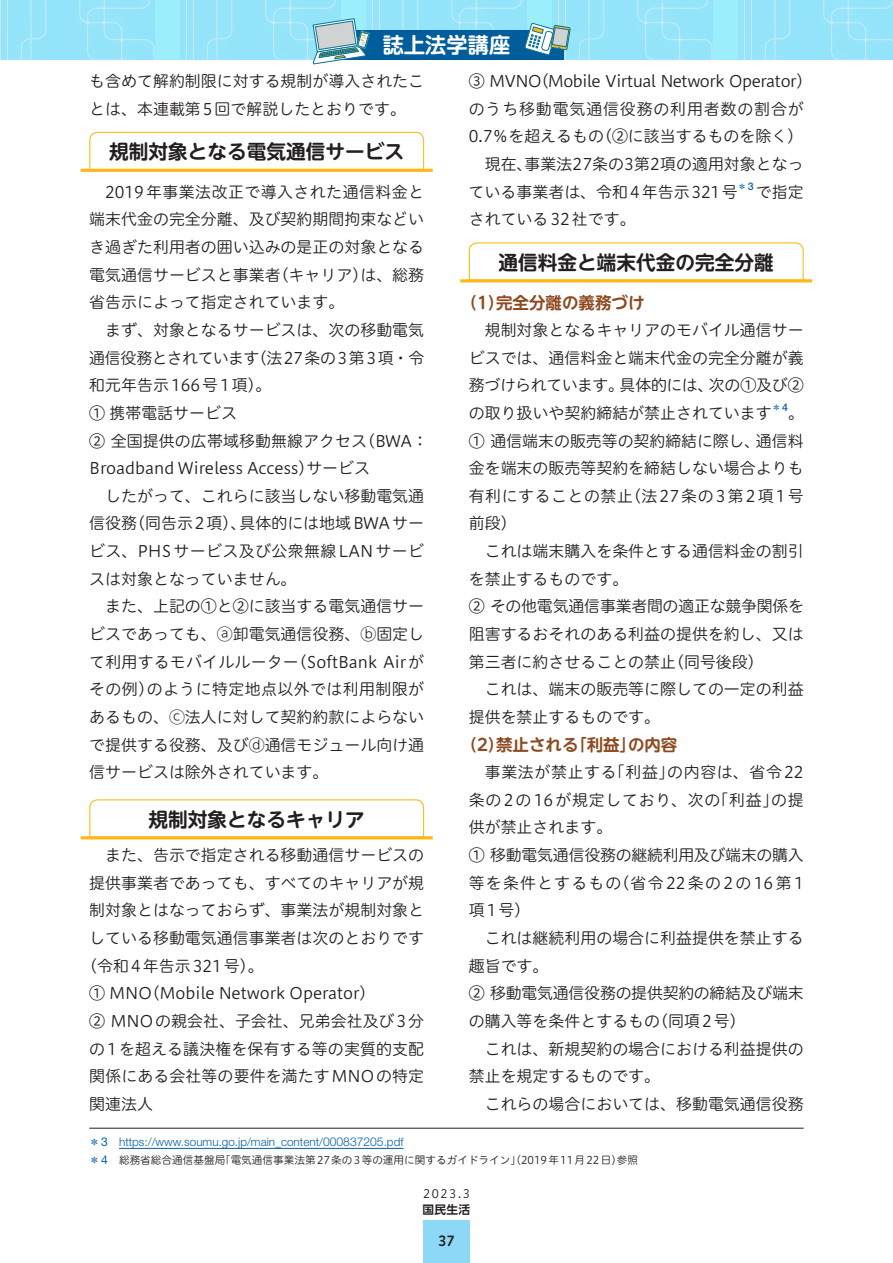
<style>
.page{position:relative;width:893px;height:1263px;background:#fff}
.page>*{position:absolute;margin:0;border:0;box-sizing:border-box;transform-origin:0 0}
.t1{font:700 21.3px "UD Shin M Go Pro De";color:#fff}
.t2{font:700 19.65px "UD Shin M Go Pro De";color:#231f20}
.t3{font:700 16.5px "UD Shin M Go Pro De";color:#8e4a20}
.t4{font:15.9px/27.6px "Hiragino UD Sans R Std W3";color:#231f20}
.t5{font:15.9px/27.6px "Hiragino UD Sans R Std W3";letter-spacing:.04em;color:#231f20}
.t6{font:15.9px "Hiragino UD Sans R Std W3";letter-spacing:-.035em;color:#231f20}
.t7{font:15.9px "Hiragino UD Sans R Std W3";letter-spacing:.055em;color:#231f20}
.t8{font:13.8px "Hiragino UD Sans R Std W6";color:#231f20}
.t9{font:300 11.7px "Helvetica Neue LT Std";color:#0160ae}
.t10{font:11.7px "Hiragino UD Sans R Std W3";color:#231f20}
.t11{font:700 11.7px "UD Shin Go Pro De";color:#231f20}
.t12{font:10.65px "Hiragino UD Sans R Std W3";color:#231f20}
.t13{font:500 9.3px "UD Shin Go Pro";color:#0160ae}
.s1{font-family:"UD Shin M Go Pro";font-weight:300}
.s2{font-family:"Helvetica Neue LT Std";font-size:10.65px}
.s3{font-family:"UD Shin Go Pro";font-weight:400;font-size:10.65px}
.s4{font-weight:400;font-size:12.15px}
.s5{font-size:12.15px}
.s6{font-family:"UD Shin Go Pro";color:#0160ae}
.s7{font-family:"Helvetica Neue LT Std";font-size:12.15px;color:#0160ae}
</style>
<div class="page">
<div style="left:423px;top:1220px;width:47px;height:43px;background:#8dd7f7"></div>
<svg style="left:89px;top:799px;width:336px;height:37px"></svg>
<hr style="left:81px;top:836px;width:352px;height:3px;background:#fcb814">
<svg style="left:0;top:0;width:893px;height:281px"></svg>
<hr style="left:460px;top:279px;width:352px;height:3px;background:#fcb814">
<hr style="left:119px;top:1148px;width:284px;height:1px;background:#0160ae">
<hr style="left:89px;top:1128px;width:715px;height:1px;background:#231f20">
<h1 class="t1" style="left:383px;top:28px;width:129px">誌上法学講座</h1>
<p class="t4" style="left:89px;top:67px;width:336px">も含めて解約制限に対する規制が導入されたことは、本連載第5回で解説したとおりです。</p>
<p class="t2" style="left:109px;top:136px;width:296px">規制対象となる電気通信サービス</p>
<p class="t4" style="left:89px;top:177px;width:336px;text-align:justify;text-indent:16px">2019年事業法改正で導入された通信料金と端末代金の完全分離、及び契約期間拘束などいき過ぎた利用者の囲い込みの是正の対象となる電気通信サービスと事業者（キャリア）は、総務省告示によって指定されています。</p>
<p class="t4" style="left:89px;top:315px;width:340px;text-indent:16px">まず、対象となるサービスは、次の移動電気通信役務とされています（法27条の3第3項・令和元年告示166号1項）。<br>① 携帯電話サービス<br>② 全国提供の広帯域移動無線アクセス（BWA：<br>Broadband Wireless Access）サービス</p>
<p class="t4" style="left:89px;top:481px;width:336px;text-align:justify;text-indent:16px">したがって、これらに該当しない移動電気通信役務（同告示2項）、具体的には地域BWAサービス、PHSサービス及び公衆無線LAN サービスは対象となっていません。</p>
<p class="t4" style="left:89px;top:592px;width:336px;text-align:justify;text-indent:16px">また、上記の①と②に該当する電気通信サービスであっても、<span class="s1">ⓐ</span>卸電気通信役務、<span class="s1">ⓑ</span>固定して利用するモバイルルーター（SoftBank Airがその例）のように特定地点以外では利用制限があるもの、<span class="s1">ⓒ</span>法人に対して契約約款によらないで提供する役務、及び<span class="s1">ⓓ</span>通信モジュール向け通信サービスは除外されています。</p>
<p class="t2" style="left:149px;top:803px;width:218px">規制対象となるキャリア</p>
<p class="t4" style="left:105px;top:840px;width:320px">また、告示で指定される移動通信サービスの</p>
<p class="t4" style="left:89px;top:868px;width:336px">提供事業者であっても、すべてのキャリアが規</p>
<p class="t4" style="left:89px;top:896px;width:336px">制対象とはなっておらず、事業法が規制対象と</p>
<p class="t4" style="left:89px;top:923px;width:336px">している移動電気通信事業者は次のとおりです</p>
<p class="t4" style="left:81px;top:951px;width:184px">（令和4年告示321号）。</p>
<p class="t4" style="left:89px;top:979px;width:288px">① MNO（Mobile Network Operator）</p>
<p class="t4" style="left:89px;top:1006px;width:336px">② MNOの親会社、子会社、兄弟会社及び3分</p>
<p class="t4" style="left:89px;top:1034px;width:336px">の1を超える議決権を保有する等の実質的支配</p>
<p class="t4" style="left:89px;top:1061px;width:336px">関係にある会社等の要件を満たすMNOの特定</p>
<p class="t4" style="left:89px;top:1089px;width:65px">関連法人</p>
<p class="t6" style="left:469px;top:69px;width:345px">③ MVNO（Mobile Virtual Network Operator）</p>
<p class="t7" style="left:469px;top:97px;width:336px">のうち移動電気通信役務の利用者数の割合が</p>
<p class="t4" style="left:469px;top:122px;width:336px">0.7％を超えるもの（②に該当するものを除く）</p>
<p class="t4" style="left:485px;top:149px;width:320px">現在、事業法27条の3第2項の適用対象となっ</p>
<p class="t4" style="left:469px;top:177px;width:271px">ている事業者は、令和4年告示321号</p>
<p class="t13" style="left:738px;top:179px;width:18px">＊<span class="s2">3</span></p>
<p class="t4" style="left:756px;top:177px;width:50px">で指定</p>
<p class="t4" style="left:469px;top:205px;width:168px">されている32社です。</p>
<p class="t2" style="left:499px;top:246px;width:277px">通信料金と端末代金の完全分離</p>
<p class="t3" style="left:461px;top:289px;width:185px">（1）完全分離の義務づけ</p>
<p class="t4" style="left:469px;top:315px;width:337px;text-align:justify;text-indent:16px">規制対象となるキャリアのモバイル通信サービスでは、通信料金と端末代金の完全分離が義務づけられています。具体的には、次の①及び②の取り扱いや契約締結が禁止されています</p>
<p class="t13" style="left:772px;top:400px;width:18px">＊<span class="s2">4</span></p>
<p class="t4" style="left:469px;top:398px;width:337px;text-align:justify;text-indent:319px">。① 通信端末の販売等の契約締結に際し、通信料金を端末の販売等契約を締結しない場合よりも有利にすることの禁止（法27条の3第2項1号前段）</p>
<p class="t4" style="left:469px;top:536px;width:337px;text-indent:16px">これは端末購入を条件とする通信料金の割引を禁止するものです。<br>② その他電気通信事業者間の適正な競争関係を阻害するおそれのある利益の提供を約し、又は第三者に約させることの禁止（同号後段）</p>
<p class="t4" style="left:469px;top:675px;width:336px;text-indent:16px">これは、端末の販売等に際しての一定の利益提供を禁止するものです。</p>
<p class="t3" style="left:461px;top:732px;width:218px">（2）禁止される｢利益｣の内容</p>
<p class="t5" style="left:469px;top:757px;width:337px;text-indent:16px">事業法が禁止する｢利益｣の内容は、省令22条の2の16が規定しており、次の｢利益｣の提供が禁止されます。<br>① 移動電気通信役務の継続利用及び端末の購入等を条件とするもの（省令22条の2の16第1項1号）</p>
<p class="t4" style="left:469px;top:923px;width:337px;text-indent:16px">これは継続利用の場合に利益提供を禁止する趣旨です。<br>② 移動電気通信役務の提供契約の締結及び端末の購入等を条件とするもの（同項2号）</p>
<p class="t4" style="left:469px;top:1034px;width:336px;text-indent:16px">これは、新規契約の場合における利益提供の禁止を規定するものです。</p>
<p class="t4" style="left:485px;top:1089px;width:320px">これらの場合においては、移動電気通信役務</p>
<p class="t9" style="left:89px;top:1135px;width:316px"><span class="s3">＊</span><span class="s4">3</span> https://www.soumu.go.jp/main_content/<span class="s5">000837205</span>.pdf</p>
<p class="t12" style="left:89px;top:1152px;width:550px"><span class="s6">＊</span><span class="s7">4</span> 総務省総合通信基盤局「電気通信事業法第27条の3等の運用に関するガイドライン」（2019年11月22日）参照</p>
<p class="t10" style="left:423px;top:1185px;width:48px">2023.3</p>
<p class="t11" style="left:423px;top:1200px;width:49px">国民生活</p>
<p class="t8" style="left:438px;top:1231px;width:18px">37</p>
</div>
